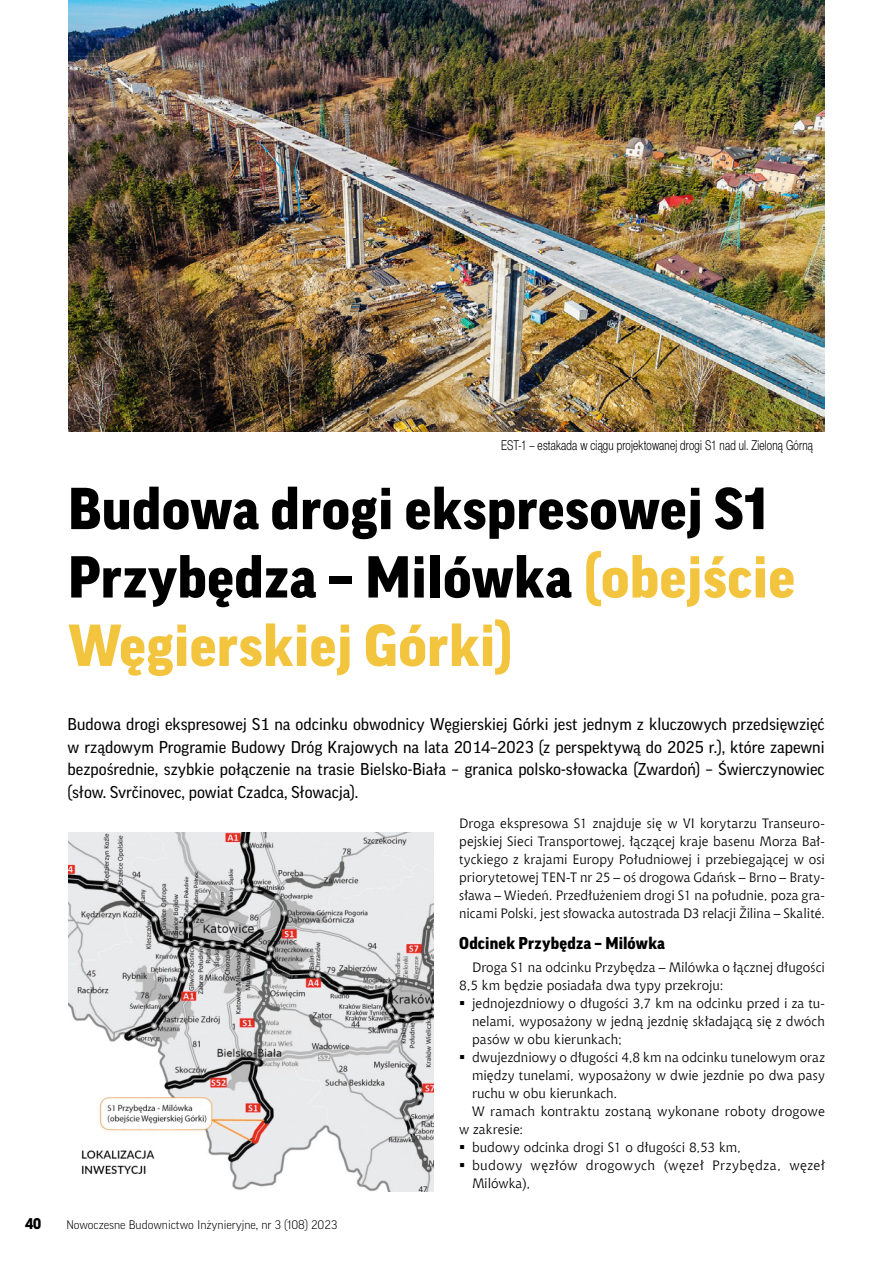
<style>
.page{position:relative;width:893px;height:1263px;background:#fff}
.page>*{position:absolute;margin:0;border:0;box-sizing:border-box;transform-origin:0 0}
.t1{font:900 57px/68.4px "Good Pro";letter-spacing:.01em;color:#000}
.t2{font:16.5px/22.5px "Good Pro";color:#000;text-align:justify}
.t3{font:900 16.5px "Good Pro";letter-spacing:.01em;color:#000}
.t4{font:900 15px "Good Pro";color:#000}
.t5{font:13.5px/18px "Chianti EU";letter-spacing:.01em;color:#000;text-align:justify}
.t6{font:13.5px "Switzer Cnd EFN Light";letter-spacing:.015em;color:#000;scale:.9 1}
.t7{font:13.5px "Chianti EU";letter-spacing:.035em;color:#000}
.t8{font:300 12px "Good Pro";color:#000}
.s1{color:#f3c43d}
</style>
<div class="page">
<img style="left:69px;top:0;width:755px;height:432px">
<img style="left:68px;top:832px;width:365px;height:359px">
<p class="t6" style="left:501px;top:437px;width:348px">EST-1 – estakada w ciągu projektowanej drogi S1 nad ul. Zieloną Górną</p>
<h1 class="t1" style="left:68px;top:474px;width:728px">Budowa drogi ekspresowej S1<br>Przybędza – Milówka <span class="s1">(obejście<br>Węgierskiej Górki)</span></h1>
<p class="t2" style="left:68px;top:713px;width:758px">Budowa drogi ekspresowej S1 na odcinku obwodnicy Węgierskiej Górki jest jednym z kluczowych przedsięwzięć w rządowym Programie Budowy Dróg Krajowych na lata 2014–2023 (z perspektywą do 2025 r.), które zapewni bezpośrednie, szybkie połączenie na trasie Bielsko-Biała – granica polsko-słowacka (Zwardoń) – Świerczynowiec (słow. Svrčinovec, powiat Czadca, Słowacja).</p>
<p class="t4" style="left:25px;top:1215px;width:17px">40</p>
<p class="t8" style="left:66px;top:1218px;width:273px">Nowoczesne Budownictwo Inżynieryjne, nr 3 (108) 2023</p>
<p class="t5" style="left:459px;top:814px;width:367px">Droga ekspresowa S1 znajduje się w VI korytarzu Transeuro&shy;pejskiej Sieci Transportowej, łączącej kraje basenu Morza Bał&shy;tyckiego z krajami Europy Południowej i przebiegającej w osi priorytetowej TEN-T nr 25 – oś drogowa Gdańsk – Brno – Braty&shy;sława – Wiedeń. Przedłużeniem drogi S1 na południe, poza gra&shy;nicami Polski, jest słowacka autostrada D3 relacji Žilina – Skalité.</p>
<p class="t3" style="left:459px;top:934px;width:207px">Odcinek Przybędza – Milówka</p>
<p class="t5" style="left:459px;top:958px;width:367px;text-indent:13px">Droga S1 na odcinku Przybędza – Milówka o łącznej długości<br>8,5 km będzie posiadała dwa typy przekroju:</p>
<p class="t5" style="left:472px;top:994px;width:354px">jednojezdniowy o długości 3,7 km na odcinku przed i za tu-</p>
<p class="t5" style="left:472px;top:1012px;width:354px">nelami, wyposażony w jedną jezdnię składającą się z dwóch</p>
<p class="t5" style="left:472px;top:1030px;width:151px">pasów w obu kierunkach;</p>
<p class="t5" style="left:472px;top:1048px;width:354px">dwujezdniowy o długości 4,8 km na odcinku tunelowym oraz</p>
<p class="t5" style="left:472px;top:1066px;width:354px">między tunelami, wyposażony w dwie jezdnie po dwa pasy</p>
<p class="t5" style="left:472px;top:1084px;width:147px">ruchu w obu kierunkach.</p>
<p class="t5" style="left:472px;top:1102px;width:354px">W ramach kontraktu zostaną wykonane roboty drogowe</p>
<p class="t5" style="left:459px;top:1120px;width:66px">w zakresie:</p>
<p class="t5" style="left:472px;top:1138px;width:271px">budowy odcinka drogi S1 o długości 8,53 km,</p>
<p class="t7" style="left:472px;top:1157px;width:354px">budowy węzłów drogowych (węzeł Przybędza, węzeł</p>
<p class="t5" style="left:472px;top:1174px;width:60px">Milówka),</p>
</div>
